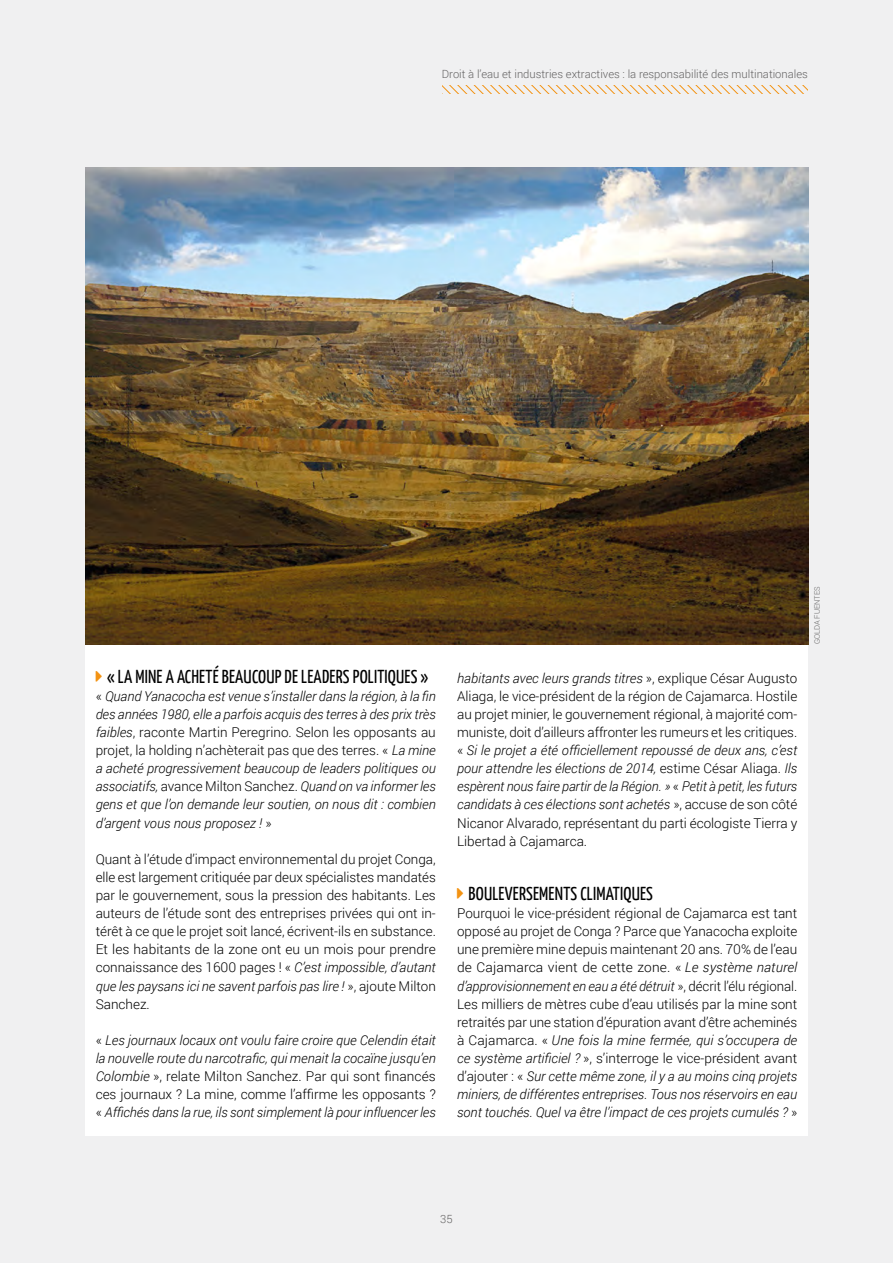
<style>
.page{position:relative;width:893px;height:1263px;background:#f0f0f1}
.page>*{position:absolute;margin:0;border:0;box-sizing:border-box;transform-origin:0 0}
.t1{font:18.75px "Yanone Kaffeesatz";letter-spacing:.01em;color:#000}
.t2{font:300 13.5px/18.1px "Roboto";color:#000;text-align:justify}
.t3{font:italic 300 13.5px/18.1px "Roboto";letter-spacing:-.005em;color:#000;text-align:justify}
.t4{font:300 11.25px "Roboto";color:#646363}
.t5{font:300 7.5px "Roboto";color:#646363}
.s1{font-style:normal}
.s2{font-style:italic}
</style>
<div class="page">
<svg style="left:442px;top:85px;width:366px;height:9px"></svg>
<div style="left:85px;top:168px;width:723px;height:967px;background:#fff"></div>
<img style="left:86px;top:168px;width:723px;height:476px">
<p class="t4" style="left:442px;top:66px;width:368px">Droit à l’eau et industries extractives : la responsabilité des multinationales</p>
<h1 class="t1" style="left:107px;top:665px;width:323px">« LA MINE A ACHETÉ BEAUCOUP DE LEADERS POLITIQUES »</h1>
<p class="t3" style="left:96px;top:686px;width:342px"><span class="s1">«</span> Quand Yanacocha est venue s’installer dans la région, à la fin des années 1980, elle a parfois acquis des terres à des prix très faibles<span class="s1">, raconte Martin Peregrino. Selon les opposants au projet, la holding n’achèterait pas que des terres. «</span> La mine a acheté progressivement beaucoup de leaders politiques ou associatifs, <span class="s1">avance Milton Sanchez.</span> Quand on va informer les gens et que l’on demande leur soutien, on nous dit : combien d’argent vous nous proposez ! <span class="s1">»</span></p>
<p class="t2" style="left:96px;top:849px;width:342px">Quant à l’étude d’impact environnemental du projet Conga, elle est largement critiquée par deux spécialistes mandatés par le gouvernement, sous la pression des habitants. Les auteurs de l’étude sont des entreprises privées qui ont in&shy;térêt à ce que le projet soit lancé, écrivent-ils en substance.<br>Et les habitants de la zone ont eu un mois pour prendre connaissance des 1600 pages ! « <span class="s2">C’est impossible, d’autant que les paysans ici ne savent parfois pas lire !</span> », ajoute Milton Sanchez.</p>
<p class="t3" style="left:96px;top:1030px;width:342px"><span class="s1">«</span> Les journaux locaux ont voulu faire croire que Celendin était la nouvelle route du narcotrafic, qui menait la cocaïne jusqu’en Colombie <span class="s1">», relate Milton Sanchez. Par qui sont financés ces journaux ? La mine, comme l’affirme les opposants ? «</span> Affichés dans la rue, ils sont simplement là pour influencer les</p>
<p class="t2" style="left:457px;top:668px;width:342px"><span class="s2">habitants avec leurs grands titres</span> », explique César Augusto Aliaga, le vice-président de la région de Cajamarca. Hostile au projet minier, le gouvernement régional, à majorité com&shy;muniste, doit d’ailleurs affronter les rumeurs et les critiques. « <span class="s2">Si le projet a été officiellement repoussé de deux ans, c’est pour attendre les élections de 2014,</span> estime César Aliaga. <span class="s2">Ils espèrent nous faire partir de la Région. »</span> « <span class="s2">Petit à petit, les futurs candidats à ces élections sont achetés</span> », accuse de son côté Nicanor Alvarado, représentant du parti écologiste Tierra y Libertad à Cajamarca.</p>
<h1 class="t1" style="left:469px;top:882px;width:186px">BOULEVERSEMENTS CLIMATIQUES</h1>
<p class="t2" style="left:457px;top:904px;width:342px">Pourquoi le vice-président régional de Cajamarca est tant opposé au projet de Conga ? Parce que Yanacocha exploite une première mine depuis maintenant 20 ans. 70% de l’eau de Cajamarca vient de cette zone. « <span class="s2">Le système naturel d’approvisionnement en eau a été détruit</span> », décrit l’élu régional.<br>Les milliers de mètres cube d’eau utilisés par la mine sont retraités par une station d’épuration avant d’être acheminés à Cajamarca. « <span class="s2">Une fois la mine fermée, qui s’occupera de ce système artificiel ?</span> », s’interroge le vice-président avant d’ajouter : « <span class="s2">Sur cette même zone, il y a au moins cinq projets miniers, de différentes entreprises. Tous nos réservoirs en eau sont touchés. Quel va être l’impact de ces projets cumulés ?</span> »</p>
<p class="t5" style="left:812px;top:644px;width:59px;rotate:-90deg">GOLDA FUENTES</p>
<p class="t4" style="left:440px;top:1212px;width:14px">35</p>
</div>
